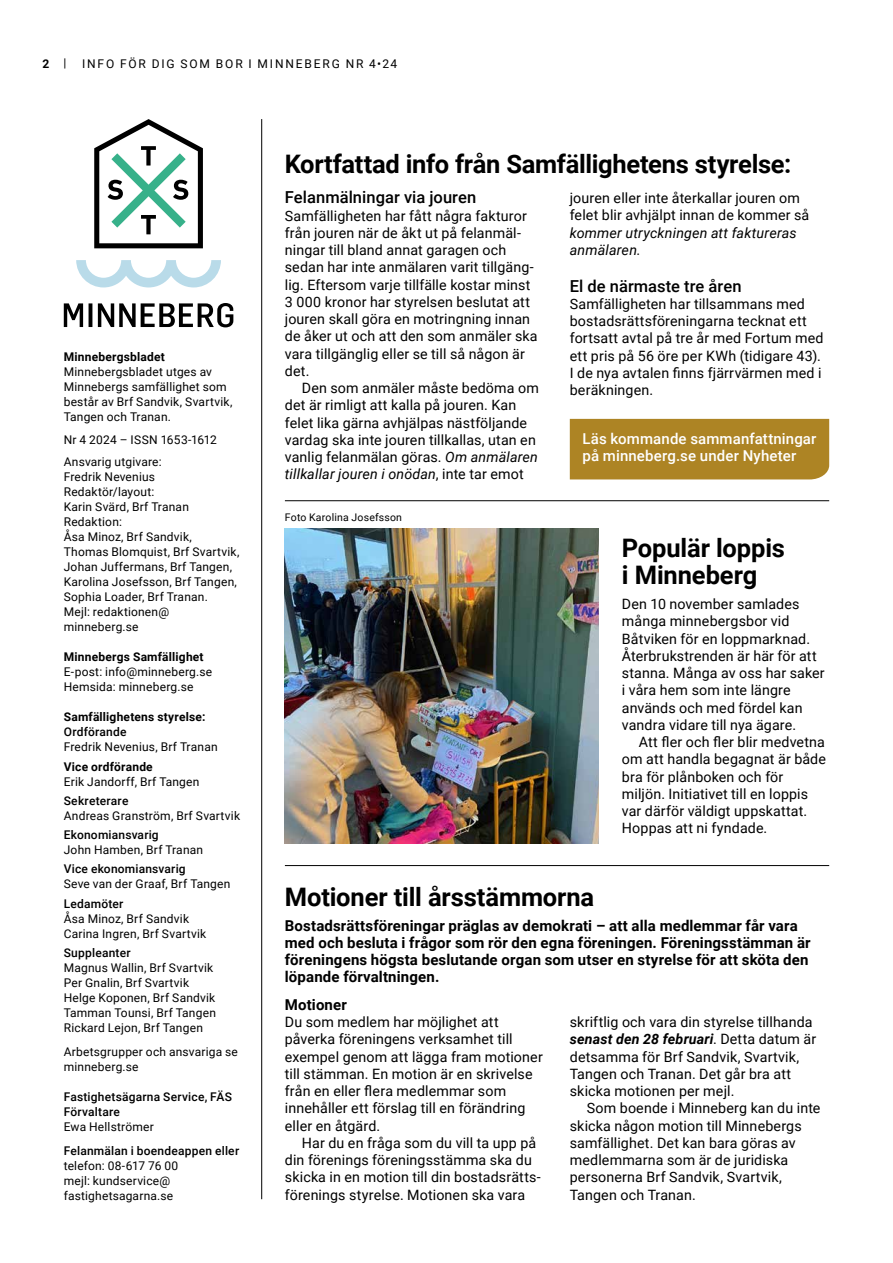
<style>
.page{position:relative;width:893px;height:1263px;background:#fff}
.page>*{position:absolute;margin:0;border:0;box-sizing:border-box;transform-origin:0 0}
.t1{font:700 25.5px/27px "Roboto";letter-spacing:-.01em;color:#000}
.t2{font:500 16.5px "Roboto";letter-spacing:.005em;color:#000}
.t3{font:700 15px/17.2px "Roboto";letter-spacing:.01em;color:#000}
.t4{font:500 15px/17.2px "Roboto";letter-spacing:.01em;color:#fff}
.t5{font:14.25px/17.2px "Roboto";letter-spacing:.01em;color:#000}
.t6{font:italic 14.25px/17.2px "Roboto";letter-spacing:.015em;color:#000}
.t7{font:12px/15px "Roboto";letter-spacing:.015em;color:#000}
.t8{font:500 12px/15px "Roboto";letter-spacing:.015em;color:#000}
.t9{font:700 12px "Roboto";letter-spacing:.015em;color:#000}
.t10{font:12px "Roboto";letter-spacing:.155em;color:#000}
.t11{font:10.5px "Roboto";letter-spacing:.015em;color:#000}
.s1{font-weight:400}
.s2{font-style:italic}
.s3{font-weight:700;font-style:italic}
</style>
<div class="page">
<svg style="left:76px;top:260px;width:145px;height:27px"></svg>
<svg style="left:94px;top:119px;width:109px;height:129px"></svg>
<svg style="left:64px;top:303px;width:169px;height:24px"></svg>
<hr style="left:261px;top:119px;width:1px;height:1080px;background:#000">
<div style="left:570px;top:419px;width:259px;height:60px;background:#ad8424"></div>
<img style="left:285px;top:529px;width:313px;height:314px">
<hr style="left:285px;top:500px;width:544px;height:1px;background:#000">
<hr style="left:285px;top:865px;width:544px;height:1px;background:#000">
<p class="t9" style="left:43px;top:55px;width:25px">2 <span class="s1">|</span></p>
<p class="t10" style="left:82px;top:55px;width:317px">INFO FÖR DIG SOM BOR I MINNEBERG NR 4•24</p>
<p class="t9" style="left:64px;top:349px;width:103px">Minnebergsbladet</p>
<p class="t7" style="left:64px;top:364px;width:170px">Minnebergsbladet utges av<br>Minnebergs samfällighet som består av Brf Sandvik, Svartvik,<br>Tangen och Tranan.</p>
<p class="t7" style="left:64px;top:428px;width:154px;line-height:22.5px">Nr 4 2024 – ISSN 1653-1612<br>Ansvarig utgivare:</p>
<p class="t7" style="left:64px;top:469px;width:177px">Fredrik Nevenius<br>Redaktör/layout:<br>Karin Svärd, Brf Tranan<br>Redaktion:<br>Åsa Minoz, Brf Sandvik,<br>Thomas Blomquist, Brf Svartvik,<br>Johan Juffermans, Brf Tangen,<br>Karolina Josefsson, Brf Tangen,<br>Sophia Loader, Brf Tranan.<br>Mejl: redaktionen@ minneberg.se</p>
<p class="t9" style="left:64px;top:649px;width:141px">Minnebergs Samfällighet</p>
<p class="t7" style="left:64px;top:664px;width:150px">E-post: info@minneberg.se<br>Hemsida: minneberg.se</p>
<p class="t9" style="left:64px;top:709px;width:143px">Samfällighetens styrelse:</p>
<p class="t8" style="left:64px;top:724px;width:64px">Ordförande</p>
<p class="t7" style="left:64px;top:739px;width:155px">Fredrik Nevenius, Brf Tranan</p>
<p class="t9" style="left:64px;top:758px;width:91px">Vice ordförande</p>
<p class="t7" style="left:64px;top:773px;width:137px">Erik Jandorff, Brf Tangen</p>
<p class="t8" style="left:64px;top:793px;width:66px">Sekreterare</p>
<p class="t7" style="left:64px;top:808px;width:178px">Andreas Granström, Brf Svartvik</p>
<p class="t8" style="left:64px;top:827px;width:96px">Ekonomiansvarig</p>
<p class="t7" style="left:64px;top:842px;width:141px">John Hamben, Brf Tranan</p>
<p class="t8" style="left:64px;top:861px;width:123px">Vice ekonomiansvarig</p>
<p class="t7" style="left:64px;top:876px;width:168px">Seve van der Graaf, Brf Tangen</p>
<p class="t8" style="left:64px;top:895px;width:61px">Ledamöter</p>
<p class="t7" style="left:64px;top:910px;width:144px">Åsa Minoz, Brf Sandvik<br>Carina Ingren, Brf Svartvik</p>
<p class="t8" style="left:64px;top:945px;width:68px">Suppleanter</p>
<p class="t7" style="left:64px;top:960px;width:154px">Magnus Wallin, Brf Svartvik<br>Per Gnalin, Brf Svartvik<br>Helge Koponen, Brf Sandvik<br>Tamman Tounsi, Brf Tangen<br>Rickard Lejon, Brf Tangen</p>
<p class="t7" style="left:64px;top:1044px;width:176px">Arbetsgrupper och ansvariga se minneberg.se</p>
<p class="t8" style="left:64px;top:1089px;width:170px">Fastighetsägarna Service, FÄS<br>Förvaltare</p>
<p class="t7" style="left:64px;top:1119px;width:92px">Ewa Hellströmer</p>
<p class="t8" style="left:64px;top:1143px;width:177px">Felanmälan i boendeappen eller</p>
<p class="t7" style="left:64px;top:1158px;width:116px">telefon: 08-617 76 00 mejl: kundservice@ fastighetsagarna.se</p>
<h1 class="t1" style="left:285px;top:150px;width:508px">Kortfattad info från Samfällighetens styrelse:</h1>
<p class="t2" style="left:285px;top:186px;width:193px">Felanmälningar via jouren</p>
<p class="t5" style="left:285px;top:206px;width:254px">Samfälligheten har fått några fakturor från jouren när de åkt ut på felanmäl&shy;ningar till bland annat garagen och sedan har inte anmälaren varit tillgäng&shy;lig. Eftersom varje tillfälle kostar minst 3 000 kronor har styrelsen beslutat att jouren skall göra en motringning innan de åker ut och att den som anmäler ska vara tillgänglig eller se till så någon är det.</p>
<p class="t5" style="left:285px;top:379px;width:255px;text-indent:17px">Den som anmäler måste bedöma om det är rimligt att kalla på jouren. Kan felet lika gärna avhjälpas nästföljande vardag ska inte jouren tillkallas, utan en vanlig felanmälan göras. <span class="s2">Om anmälaren tillkallar jouren i onödan</span>, inte tar emot</p>
<p class="t11" style="left:285px;top:510px;width:119px">Foto Karolina Josefsson</p>
<p class="t5" style="left:570px;top:189px;width:241px">jouren eller inte återkallar jouren om felet blir avhjälpt innan de kommer så</p>
<p class="t6" style="left:570px;top:223px;width:228px">kommer utryckningen att faktureras anmälaren.</p>
<p class="t2" style="left:570px;top:274px;width:173px">El de närmaste tre åren</p>
<p class="t5" style="left:570px;top:295px;width:255px">Samfälligheten har tillsammans med bostadsrättsföreningarna tecknat ett fortsatt avtal på tre år med Fortum med ett pris på 56 öre per KWh (tidigare 43).<br>I de nya avtalen finns fjärrvärmen med i beräkningen.</p>
<p class="t4" style="left:583px;top:430px;width:235px">Läs kommande sammanfattningar på minneberg.se under Nyheter</p>
<h1 class="t1" style="left:622px;top:534px;width:165px">Populär loppis i Minneberg</h1>
<p class="t5" style="left:622px;top:595px;width:204px">Den 10 november samlades många minnebergsbor vid<br>Båtviken för en loppmarknad.<br>Återbrukstrenden är här för att stanna. Många av oss har saker i våra hem som inte längre används och med fördel kan vandra vidare till nya ägare.</p>
<p class="t5" style="left:622px;top:733px;width:206px;text-indent:17px">Att fler och fler blir medvetna om att handla begagnat är både bra för plånboken och för miljön. Initiativet till en loppis var därför väldigt uppskattat.<br>Hoppas att ni fyndade.</p>
<h1 class="t1" style="left:285px;top:882px;width:311px">Motioner till årsstämmorna</h1>
<p class="t3" style="left:285px;top:916px;width:527px">Bostadsrättsföreningar präglas av demokrati – att alla medlemmar får vara med och besluta i frågor som rör den egna föreningen. Föreningsstämman är föreningens högsta beslutande organ som utser en styrelse för att sköta den löpande förvaltningen.</p>
<p class="t3" style="left:285px;top:995px;width:64px">Motioner</p>
<p class="t5" style="left:285px;top:1013px;width:259px">Du som medlem har möjlighet att påverka föreningens verksamhet till exempel genom att lägga fram motioner till stämman. En motion är en skrivelse från en eller flera medlemmar som innehåller ett förslag till en förändring eller en åtgärd.</p>
<p class="t5" style="left:285px;top:1133px;width:257px;text-indent:17px">Har du en fråga som du vill ta upp på din förenings föreningsstämma ska du skicka in en motion till din bostadsrätts&shy;förenings styrelse. Motionen ska vara</p>
<p class="t5" style="left:570px;top:1013px;width:248px">skriftlig och vara din styrelse tillhanda <span class="s3">senast den 28 februari</span>. Detta datum är detsamma för Brf Sandvik, Svartvik, Tangen och Tranan. Det går bra att skicka motionen per mejl.</p>
<p class="t5" style="left:570px;top:1099px;width:252px;text-indent:17px">Som boende i Minneberg kan du inte skicka någon motion till Minnebergs samfällighet. Det kan bara göras av medlemmarna som är de juridiska personerna Brf Sandvik, Svartvik,<br>Tangen och Tranan.</p>
</div>
